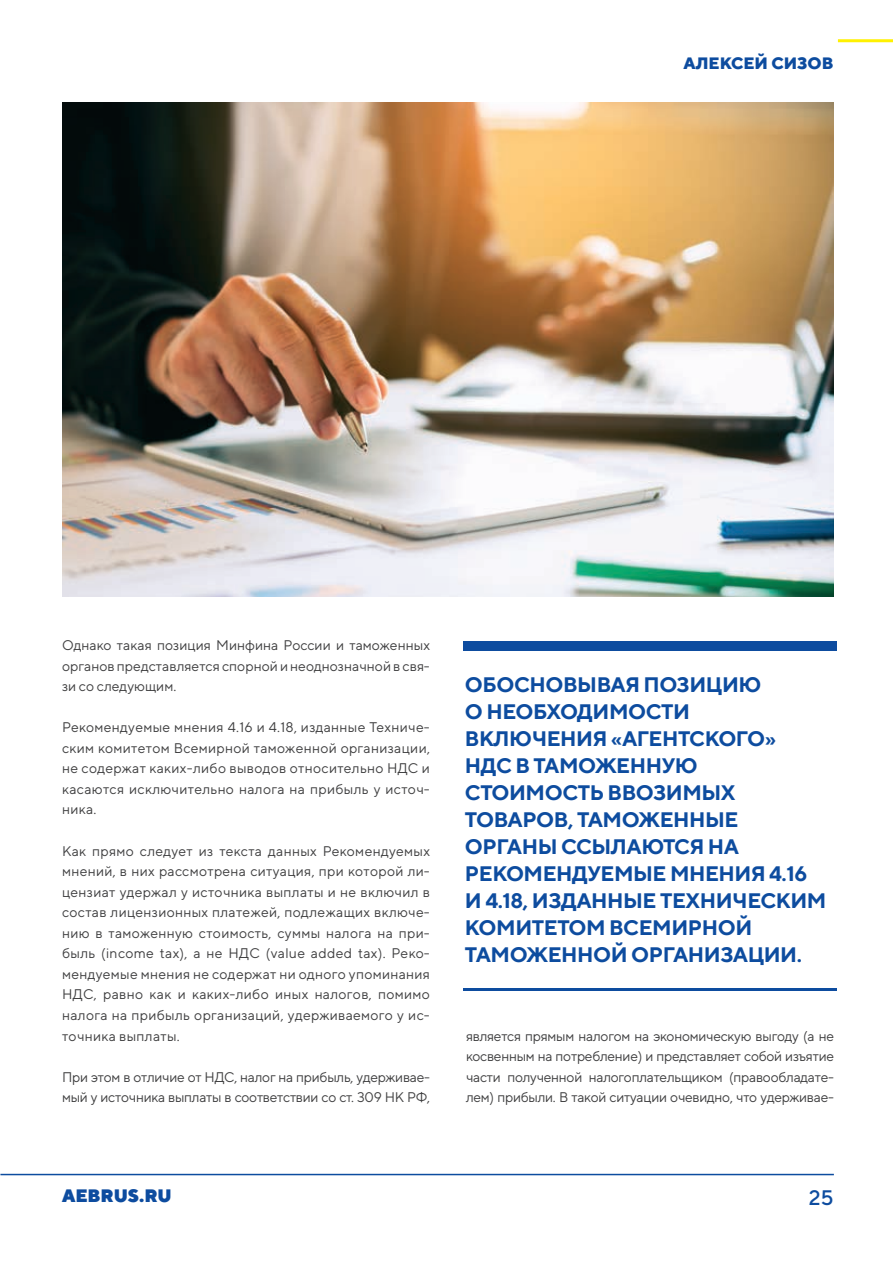
<style>
.page{position:relative;width:893px;height:1263px;background:#fff}
.page>*{position:absolute;margin:0;border:0;box-sizing:border-box;transform-origin:0 0}
.t1{font:700 21px/27px "TT Norms";letter-spacing:-.02em;color:#0d4c9f}
.t2{font:500 21px "TT Norms";color:#0d4c9f}
.t3{font:900 18px "TT Norms";color:#0d4c9f}
.t4{font:800 16.5px "TT Norms";color:#0d4c9f}
.Body_text{font:13.95px/20.5px "TT Norms";color:#3e3e3f;text-align:justify}
.Body_text-2{font:13.95px/20.5px "TT Norms";letter-spacing:-.02em;color:#3e3e3f}
</style>
<div class="page">
<hr style="left:0;top:1174px;width:834px;height:1px;background:#0d4c9f">
<hr style="left:838px;top:39px;width:55px;height:3px;background:#fff101">
<img style="left:62px;top:102px;width:772px;height:494px">
<div style="left:464px;top:641px;width:373px;height:10px;background:#0d4c9f"></div>
<hr style="left:464px;top:988px;width:373px;height:3px;background:#0d4c9f">
<p class="t4" style="left:684px;top:53px;width:151px">АЛЕКСЕЙ СИЗОВ</p>
<p class="Body_text" style="left:62px;top:634px;width:369px">Однако такая позиция Минфина России и таможенных органов представляется спорной и неоднозначной в свя&shy;зи со следующим.</p>
<p class="Body_text" style="left:62px;top:717px;width:369px">Рекомендуемые мнения 4.16 и 4.18, изданные Техниче&shy;ским комитетом Всемирной таможенной организации, не содержат каких-либо выводов относительно НДС и касаются исключительно налога на прибыль у источ&shy;ника.</p>
<p class="Body_text" style="left:62px;top:840px;width:369px">Как прямо следует из текста данных Рекомендуемых мнений, в них рассмотрена ситуация, при которой ли&shy;цензиат удержал у источника выплаты и не включил в состав лицензионных платежей, подлежащих включе&shy;нию в таможенную стоимость, суммы налога на при&shy;быль (income tax), а не НДС (value added tax). Реко&shy;мендуемые мнения не содержат ни одного упоминания НДС, равно как и каких-либо иных налогов, помимо налога на прибыль организаций, удерживаемого у ис&shy;точника выплаты.</p>
<p class="Body_text-2" style="left:62px;top:1066px;width:369px">При этом в отличие от НДС, налог на прибыль, удерживае&shy;мый у источника выплаты в соответствии со ст. 309 НК РФ,</p>
<p class="t1" style="left:465px;top:671px;width:363px">ОБОСНОВЫВАЯ ПОЗИЦИЮ<br>О НЕОБХОДИМОСТИ<br>ВКЛЮЧЕНИЯ «АГЕНТСКОГО»<br>НДС В ТАМОЖЕННУЮ<br>СТОИМОСТЬ ВВОЗИМЫХ<br>ТОВАРОВ, ТАМОЖЕННЫЕ<br>ОРГАНЫ ССЫЛАЮТСЯ НА<br>РЕКОМЕНДУЕМЫЕ МНЕНИЯ 4.16<br>И 4.18, ИЗДАННЫЕ ТЕХНИЧЕСКИМ<br>КОМИТЕТОМ ВСЕМИРНОЙ<br>ТАМОЖЕННОЙ ОРГАНИЗАЦИИ.</p>
<p class="Body_text" style="left:466px;top:1025px;width:369px">является прямым налогом на экономическую выгоду (а не косвенным на потребление) и представляет собой изъятие части полученной налогоплательщиком (правообладате&shy;лем) прибыли. В такой ситуации очевидно, что удерживае-</p>
<p class="t3" style="left:62px;top:1184px;width:111px">AEBRUS.RU</p>
<h1 class="t2" style="left:809px;top:1184px;width:27px">25</h1>
</div>
